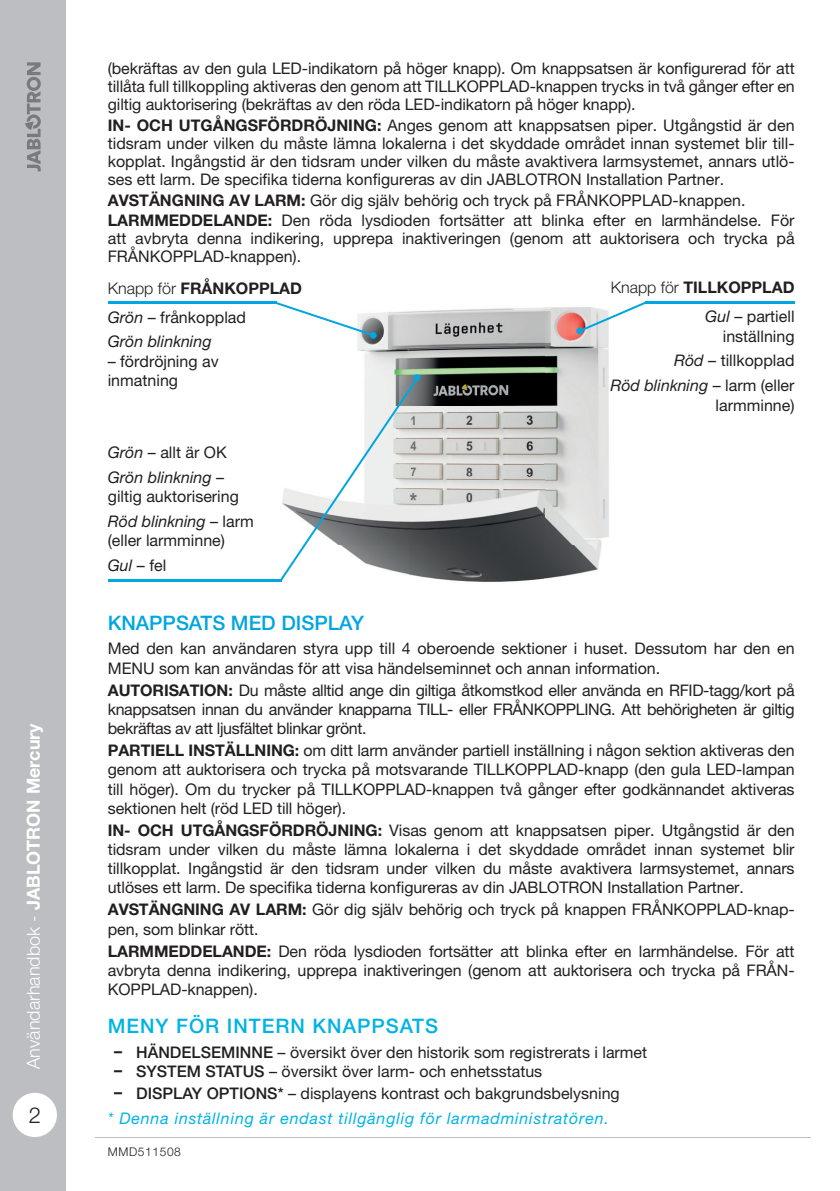
<style>
.page{position:relative;width:840px;height:1191px;background:#fff}
.page>*{position:absolute;margin:0;border:0;box-sizing:border-box;transform-origin:0 0}
.t1{font:300 22px "Helvetica Neue LT Pro";color:#231f20}
.t2{font:500 20px "Helvetica Neue LT Pro";letter-spacing:.05em;color:#00b3e5}
.t3{font:500 20px "Helvetica Neue LT Pro";color:#00a6e0}
.t4{font:300 18px "Helvetica Neue LT Pro";color:#fff}
.t5{font:16px/19.2px "Helvetica Neue LT Pro";color:#231f20}
.t6{font:italic 16px/24.8px "Helvetica Neue LT Pro";letter-spacing:.05em;color:#00b3e5}
.t7{font:italic 16px/24.8px "Helvetica Neue LT Pro";color:#231f20}
.t8{font:700 16px "Helvetica Neue LT Pro";color:#231f20}
.t9{font:300 12px "Helvetica Neue LT Pro";letter-spacing:.05em;color:#231f20}
.s1{font-weight:700}
.s2{font-weight:300}
.s3{font-style:normal}
.s4{font-style:italic}
.s5{font-family:"Arial";font-weight:700}
.s6{font-weight:500}
.s7{font-family:"Arial";font-weight:700;font-style:normal;color:#231f20}
.s8{font-weight:500;font-style:normal;color:#231f20}
.s9{font-style:normal;color:#231f20}
</style>
<div class="page">
<div style="left:0;top:0;width:65px;height:1191px;background:#bdbec1"></div>
<svg style="left:25px;top:62px;width:16px;height:109px"></svg>
<div style="left:13px;top:1092px;width:44px;height:45px;background:#fff;border-radius:50%"></div>
<img style="left:273px;top:301px;width:336px;height:281px">
<svg style="left:279px;top:374px;width:141px;height:207px"></svg>
<hr style="left:108px;top:579px;width:173px;height:2px;background:#00a6e0">
<hr style="left:108px;top:302px;width:168px;height:2px;background:#00a6e0">
<hr style="left:644px;top:301px;width:150px;height:2px;background:#00a6e0">
<svg style="left:576px;top:301px;width:70px;height:33px"></svg>
<svg style="left:275px;top:302px;width:101px;height:37px"></svg>
<p class="t4" style="left:27px;top:1069px;width:347px;rotate:-90deg">Användarhandbok - <span class="s1">JABLOTRON Mercury</span></p>
<h1 class="t1" style="left:29px;top:1107px;width:14px">2</h1>
<p class="t5" style="left:108px;top:61px;width:688px;line-height:18px;text-align:justify">(bekräftas av den gula LED-indikatorn på höger knapp). Om knappsatsen är konfigurerad för att tillåta full tillkoppling aktiveras den genom att TILLKOPPLAD-knappen trycks in två gånger efter en giltig auktorisering (bekräftas av den röda LED-indikatorn på höger knapp).</p>
<p class="t5" style="left:108px;top:118px;width:688px;line-height:18px;text-align:justify"><span class="s1">IN- OCH UTGÅNGSFÖRDRÖJNING:</span> Anges genom att knappsatsen piper. Utgångstid är den tidsram under vilken du måste lämna lokalerna i det skyddade området innan systemet blir till&shy;kopplat. Ingångstid är den tidsram under vilken du måste avaktivera larmsystemet, annars utlö&shy;ses ett larm. De specifika tiderna konfigureras av din JABLOTRON Installation Partner.</p>
<p class="t5" style="left:108px;top:191px;width:688px;line-height:20.8px"><span class="s1">AVSTÄNGNING AV LARM:</span> Gör dig själv behörig och tryck på FRÅNKOPPLAD-knappen.<br><span class="s1">LARMMEDDELANDE:</span> Den röda lysdioden fortsätter att blinka efter en larmhändelse. För</p>
<p class="t5" style="left:108px;top:232px;width:688px;line-height:18px">att avbryta denna indikering, upprepa inaktiveringen (genom att auktorisera och trycka på<br>FRÅNKOPPLAD-knappen).</p>
<p class="t8" style="left:108px;top:282px;width:196px"><span class="s2">Knapp för</span> FRÅNKOPPLAD</p>
<p class="t8" style="left:610px;top:282px;width:185px"><span class="s2">Knapp för</span> TILLKOPPLAD</p>
<p class="t7" style="left:108px;top:306px;width:140px">Grön <span class="s3">– frånkopplad<br></span>Grön blinkning</p>
<p class="t5" style="left:108px;top:353px;width:112px">– fördröjning av inmatning</p>
<p class="t7" style="left:108px;top:442px;width:120px">Grön <span class="s3">– allt är OK<br></span>Grön blinkning <span class="s3">–</span></p>
<p class="t5" style="left:108px;top:486px;width:147px;line-height:24.8px">giltig auktorisering<br><span class="s4">Röd blinkning</span> – larm</p>
<p class="t5" style="left:108px;top:530px;width:119px;line-height:24.8px">(eller larmminne)<br><span class="s4">Gul</span> – fel</p>
<p class="t5" style="left:705px;top:309px;width:91px;text-align:right"><span class="s4">Gul</span> – partiell inställning</p>
<p class="t5" style="left:610px;top:350px;width:186px;line-height:24.8px;text-align:right"><span class="s4">Röd</span> – tillkopplad<br><span class="s4">Röd blinkning</span> – larm (eller</p>
<p class="t5" style="left:715px;top:397px;width:80px">larmminne)</p>
<p class="t3" style="left:108px;top:615px;width:257px">KNAPPSATS MED DISPLAY</p>
<p class="t5" style="left:108px;top:641px;width:688px">Med den kan användaren styra upp till 4 oberoende sektioner i huset. Dessutom har den en<br>MENU som kan användas för att visa händelseminnet och annan information.</p>
<p class="t5" style="left:108px;top:682px;width:688px;text-align:justify"><span class="s1">AUTORISATION:</span> Du måste alltid ange din giltiga åtkomstkod eller använda en RFID-tagg/kort på knappsatsen innan du använder knapparna TILL- eller FRÅNKOPPLING. Att behörigheten är giltig bekräftas av att ljusfältet blinkar grönt.</p>
<p class="t5" style="left:108px;top:742px;width:688px;text-align:justify"><span class="s1">PARTIELL INSTÄLLNING:</span> om ditt larm använder partiell inställning i någon sektion aktiveras den genom att auktorisera och trycka på motsvarande TILLKOPPLAD-knapp (den gula LED-lampan till höger). Om du trycker på TILLKOPPLAD-knappen två gånger efter godkännandet aktiveras sektionen helt (röd LED till höger).</p>
<p class="t5" style="left:108px;top:822px;width:688px;text-align:justify"><span class="s1">IN- OCH UTGÅNGSFÖRDRÖJNING:</span> Visas genom att knappsatsen piper. Utgångstid är den tidsram under vilken du måste lämna lokalerna i det skyddade området innan systemet blir tillkopplat. Ingångstid är den tidsram under vilken du måste avaktivera larmsystemet, annars utlöses ett larm. De specifika tiderna konfigureras av din JABLOTRON Installation Partner.</p>
<p class="t5" style="left:108px;top:902px;width:688px"><span class="s1">AVSTÄNGNING AV LARM:</span> Gör dig själv behörig och tryck på knappen FRÅNKOPPLAD-knap&shy;pen, som blinkar rött.</p>
<p class="t5" style="left:108px;top:943px;width:688px;text-align:justify"><span class="s1">LARMMEDDELANDE:</span> Den röda lysdioden fortsätter att blinka efter en larmhändelse. För att avbryta denna indikering, upprepa inaktiveringen (genom att auktorisera och trycka på FRÅN-KOPPLAD-knappen).</p>
<p class="t2" style="left:108px;top:1019px;width:332px">MENY FÖR INTERN KNAPPSATS</p>
<p class="t5" style="left:113px;top:1044px;width:535px"><span class="s5">−</span> <span class="s6">HÄNDELSEMINNE</span> – översikt över den historik som registrerats i larmet <span class="s5">−</span> <span class="s6">SYSTEM STATUS</span> – översikt över larm- och enhetsstatus</p>
<p class="t6" style="left:108px;top:1082px;width:513px;text-indent:6px"><span class="s7">−</span> <span class="s8">DISPLAY OPTIONS*</span> <span class="s9">– displayens kontrast och bakgrundsbelysning </span>* Denna inställning är endast tillgänglig för larmadministratören.</p>
<p class="t9" style="left:108px;top:1147px;width:75px">MMD511508</p>
</div>
